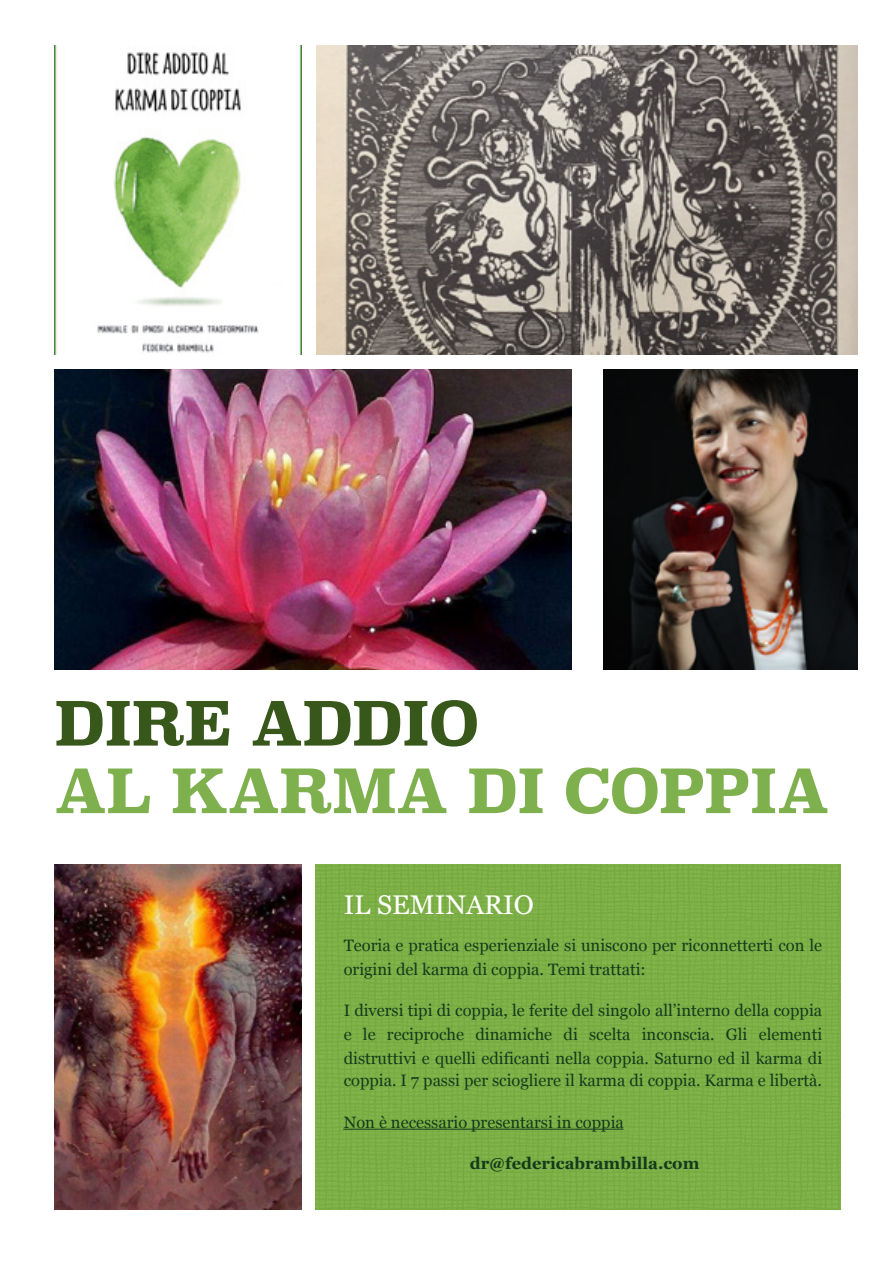
<style>
.page{position:relative;width:893px;height:1263px;background:#fff}
.page>*{position:absolute;margin:0;border:0;box-sizing:border-box;transform-origin:0 0}
.t1{font:700 60px "Superclarendon";letter-spacing:-.02em;color:#7fb04e}
.t2{font:700 60px "Superclarendon";letter-spacing:-.02em;color:#38571a}
.t3{font:27px "Georgia";color:#fff}
.t4{font:16.5px/24px "Georgia";color:#143b1c}
.t5{font:700 16.5px "Georgia";color:#143b1c}
</style>
<div class="page">
<div style="left:316px;top:864px;width:525px;height:345px;background:#7cb046"></div>
<img style="left:54px;top:864px;width:248px;height:345px">
<img style="left:54px;top:45px;width:248px;height:309px">
<img style="left:316px;top:45px;width:541px;height:309px">
<img style="left:54px;top:369px;width:518px;height:301px">
<img style="left:603px;top:369px;width:254px;height:301px">
<hr style="left:343px;top:1129px;width:280px;height:1px;background:#143b1c">
<h1 class="t2" style="left:54px;top:679px;width:426px">DIRE ADDIO</h1>
<h1 class="t1" style="left:54px;top:746px;width:777px">AL KARMA DI COPPIA</h1>
<h2 class="t3" style="left:344px;top:884px;width:192px">IL SEMINARIO</h2>
<p class="t4" style="left:344px;top:933px;width:480px">Teoria e pratica esperienziale si uniscono per riconnetterti con le origini del karma di coppia. Temi trattati:</p>
<p class="t4" style="left:344px;top:997px;width:480px;text-align:justify">I diversi tipi di coppia, le ferite del singolo all’interno della coppia e le reciproche dinamiche di scelta inconscia. Gli elementi distruttivi e quelli edificanti nella coppia. Saturno ed il karma di</p>
<p class="t4" style="left:344px;top:1068px;width:480px">coppia. I 7 passi per sciogliere il karma di coppia. Karma e libertà.</p>
<p class="t4" style="left:344px;top:1110px;width:282px">Non è necessario presentarsi in coppia</p>
<p class="t5" style="left:470px;top:1150px;width:231px">dr@federicabrambilla.com</p>
</div>
